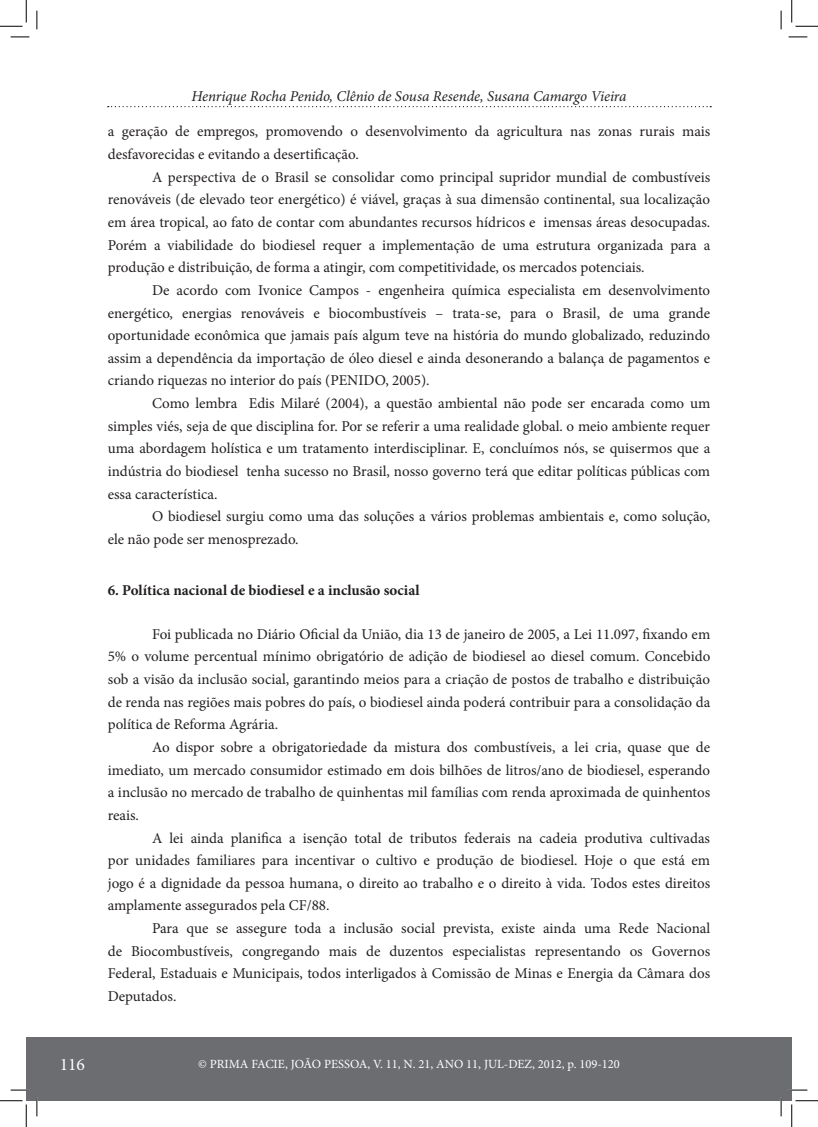
<style>
.page{position:relative;width:818px;height:1127px;background:#fff}
.page>*{position:absolute;margin:0;border:0;box-sizing:border-box;transform-origin:0 0}
.t1{font:17.5px "Minion Pro";color:#fff}
.t2{font:15px/22.6px "Minion Pro";color:#231f20;text-align:justify}
.t3{font:italic 15px "Minion Pro";letter-spacing:-.005em;color:#231f20}
.t4{font:700 15px "Minion Pro";color:#231f20}
.t5{font:12.5px "Minion Pro";color:#fff}
</style>
<div class="page">
<div style="left:781px;top:1036px;width:11px;height:64px;background:#6c6d70"></div>
<div style="left:26px;top:1036px;width:755px;height:64px;background:#6c6d70"></div>
<svg style="left:108px;top:106px;width:603px;height:1px"></svg>
<svg style="left:11px;top:36px;width:18px;height:2px"></svg>
<svg style="left:788px;top:36px;width:19px;height:2px"></svg>
<svg style="left:11px;top:1089px;width:18px;height:1px"></svg>
<svg style="left:788px;top:1089px;width:19px;height:1px"></svg>
<svg style="left:36px;top:11px;width:2px;height:18px"></svg>
<svg style="left:36px;top:1097px;width:2px;height:18px"></svg>
<svg style="left:780px;top:11px;width:2px;height:18px"></svg>
<svg style="left:780px;top:1097px;width:2px;height:18px"></svg>
<svg style="left:0;top:0;width:27px;height:27px"></svg>
<svg style="left:0;top:1100px;width:27px;height:26px"></svg>
<svg style="left:791px;top:0;width:27px;height:27px"></svg>
<svg style="left:791px;top:1100px;width:27px;height:26px"></svg>
<p class="t3" style="left:191px;top:86px;width:436px">Henrique Rocha Penido, Clênio de Sousa Resende, Susana Camargo Vieira</p>
<p class="t2" style="left:108px;top:120px;width:604px">a geração de empregos, promovendo o desenvolvimento da agricultura nas zonas rurais mais desfavorecidas e evitando a desertificação.</p>
<p class="t2" style="left:108px;top:166px;width:604px;text-indent:44px">A perspectiva de o Brasil se consolidar como principal supridor mundial de combustíveis renováveis (de elevado teor energético) é viável, graças à sua dimensão continental, sua localização em área tropical, ao fato de contar com abundantes recursos hídricos e imensas áreas desocupadas.<br>Porém a viabilidade do biodiesel requer a implementação de uma estrutura organizada para a produção e distribuição, de forma a atingir, com competitividade, os mercados potenciais.</p>
<p class="t2" style="left:108px;top:279px;width:604px;text-indent:44px">De acordo com Ivonice Campos - engenheira química especialista em desenvolvimento energético, energias renováveis e biocombustíveis – trata-se, para o Brasil, de uma grande oportunidade econômica que jamais país algum teve na história do mundo globalizado, reduzindo assim a dependência da importação de óleo diesel e ainda desonerando a balança de pagamentos e criando riquezas no interior do país (PENIDO, 2005).</p>
<p class="t2" style="left:108px;top:392px;width:604px;text-indent:44px">Como lembra Edis Milaré (2004), a questão ambiental não pode ser encarada como um simples viés, seja de que disciplina for. Por se referir a uma realidade global. o meio ambiente requer uma abordagem holística e um tratamento interdisciplinar. E, concluímos nós, se quisermos que a indústria do biodiesel tenha sucesso no Brasil, nosso governo terá que editar políticas públicas com essa característica.</p>
<p class="t2" style="left:108px;top:505px;width:604px;text-indent:44px">O biodiesel surgiu como uma das soluções a vários problemas ambientais e, como solução, ele não pode ser menosprezado.</p>
<p class="t4" style="left:108px;top:579px;width:313px">6. Política nacional de biodiesel e a inclusão social</p>
<p class="t2" style="left:108px;top:622px;width:604px;text-indent:44px">Foi publicada no Diário Oficial da União, dia 13 de janeiro de 2005, a Lei 11.097, fixando em 5% o volume percentual mínimo obrigatório de adição de biodiesel ao diesel comum. Concebido sob a visão da inclusão social, garantindo meios para a criação de postos de trabalho e distribuição de renda nas regiões mais pobres do país, o biodiesel ainda poderá contribuir para a consolidação da política de Reforma Agrária.</p>
<p class="t2" style="left:108px;top:735px;width:604px;text-indent:44px">Ao dispor sobre a obrigatoriedade da mistura dos combustíveis, a lei cria, quase que de imediato, um mercado consumidor estimado em dois bilhões de litros/ano de biodiesel, esperando a inclusão no mercado de trabalho de quinhentas mil famílias com renda aproximada de quinhentos reais.</p>
<p class="t2" style="left:108px;top:826px;width:604px;text-indent:44px">A lei ainda planifica a isenção total de tributos federais na cadeia produtiva cultivadas por unidades familiares para incentivar o cultivo e produção de biodiesel. Hoje o que está em jogo é a dignidade da pessoa humana, o direito ao trabalho e o direito à vida. Todos estes direitos amplamente assegurados pela CF/88.</p>
<p class="t2" style="left:108px;top:916px;width:604px;text-indent:44px">Para que se assegure toda a inclusão social prevista, existe ainda uma Rede Nacional de Biocombustíveis, congregando mais de duzentos especialistas representando os Governos Federal, Estaduais e Municipais, todos interligados à Comissão de Minas e Energia da Câmara dos Deputados.</p>
<p class="t1" style="left:60px;top:1052px;width:27px">116</p>
<p class="t5" style="left:198px;top:1055px;width:423px">© PRIMA FACIE, JOÃO PESSOA, V. 11, N. 21, ANO 11, JUL-DEZ, 2012, p. 109-120</p>
</div>
